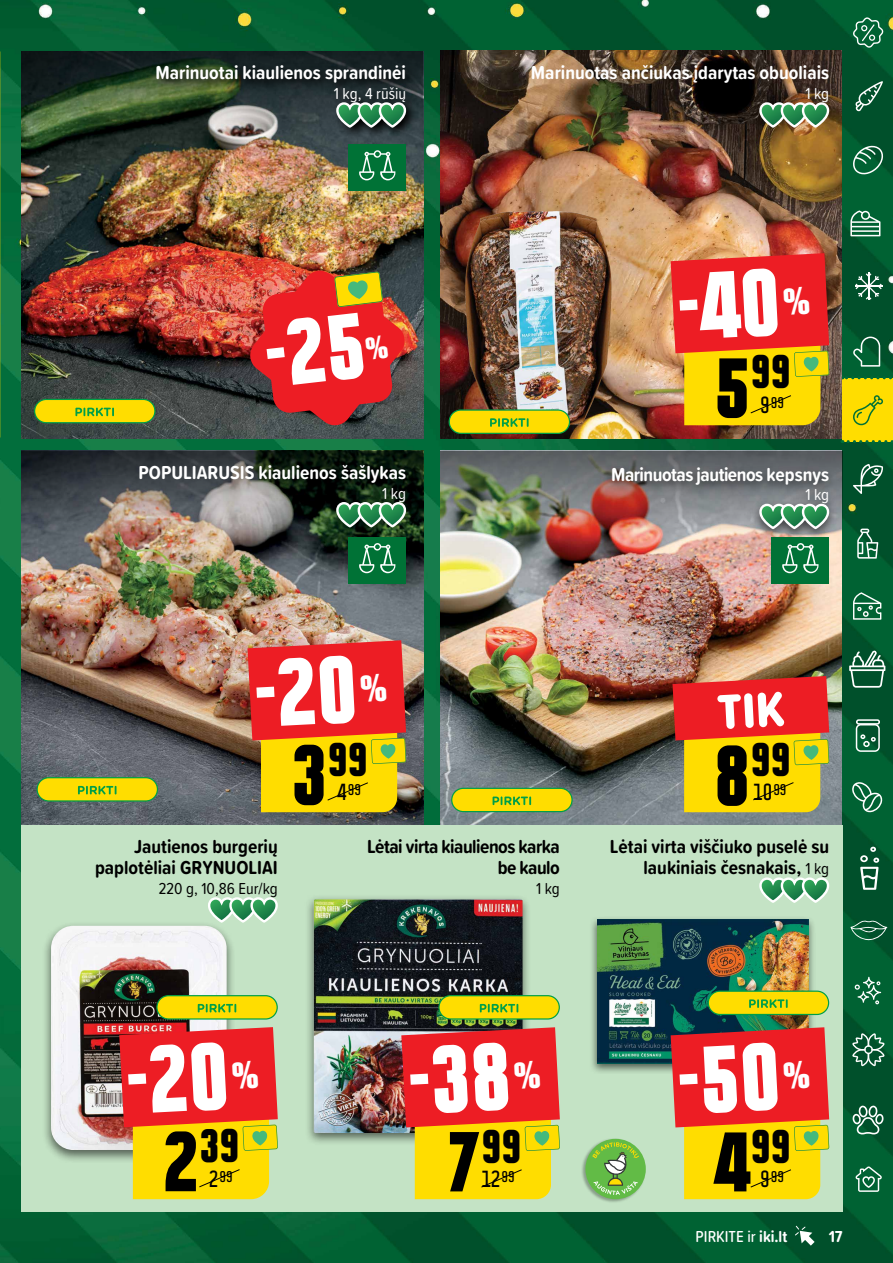
<style>
.page{position:relative;width:893px;height:1263px;background:#fff}
.page>*{position:absolute;margin:0;border:0;box-sizing:border-box;transform-origin:0 0}
.t1{font:900 condensed 77.1px "Politica";color:#000}
.t2{font:900 condensed 42.6px "Politica";color:#000}
.t3{font:700 condensed 21.3px "Politica";color:#000}
.t4{font:700 19.5px "Proxima Soft Cond";color:#fff}
.t5{font:700 19.5px/21px "Proxima Soft Cond";color:#000;text-align:right}
.t6{font:700 19.5px/21px "Proxima Soft Cond";letter-spacing:-.025em;color:#000;text-align:right}
.t7{font:700 19.5px "Proxima Soft Cond";letter-spacing:-.025em;color:#fff}
.t8{font:16.5px "Proxima Soft Cond";color:#fff}
.t9{font:16.5px "Proxima Soft Cond";color:#000}
.t10{font:500 16.5px "Proxima Soft Cond";color:#fff}
.t11{font:700 16.5px "Proxima Soft Cond";color:#fff}
.t12{font:700 condensed 14.1px "Politica";color:#000;scale:1.04 1}
.s1{font-size:77.1px}
.s2{font-size:21.3px}
.s3{font-weight:400;font-size:16.5px}
.s4{font-weight:700}
</style>
<div class="page">
<img style="left:0;top:0;width:893px;height:1263px">
<svg style="left:794px;top:1225px;width:21px;height:20px"></svg>
<svg style="left:855px;top:1166px;width:27px;height:26px"></svg>
<svg style="left:855px;top:977px;width:26px;height:27px"></svg>
<svg style="left:852px;top:782px;width:30px;height:30px"></svg>
<svg style="left:860px;top:847px;width:19px;height:43px"></svg>
<svg style="left:853px;top:592px;width:28px;height:28px"></svg>
<svg style="left:857px;top:529px;width:21px;height:30px"></svg>
<svg style="left:853px;top:464px;width:30px;height:30px"></svg>
<svg style="left:855px;top:273px;width:27px;height:27px"></svg>
<svg style="left:850px;top:210px;width:30px;height:26px"></svg>
<svg style="left:853px;top:145px;width:30px;height:30px"></svg>
<svg style="left:855px;top:81px;width:28px;height:30px"></svg>
<svg style="left:852px;top:17px;width:31px;height:31px"></svg>
<svg style="left:852px;top:1033px;width:32px;height:33px"></svg>
<svg style="left:852px;top:1105px;width:32px;height:29px"></svg>
<svg style="left:849px;top:650px;width:36px;height:38px"></svg>
<svg style="left:850px;top:920px;width:37px;height:20px"></svg>
<svg style="left:853px;top:337px;width:27px;height:30px"></svg>
<div style="left:856px;top:724px;width:24px;height:28px;border:2px solid #fff;border-radius:4px"></div>
<div style="left:856px;top:719px;width:24px;height:6px;border:2px solid #fff;border-radius:2px"></div>
<svg style="left:860px;top:734px;width:5px;height:5px"></svg>
<svg style="left:871px;top:737px;width:5px;height:5px"></svg>
<div style="left:863px;top:741px;width:7px;height:6px;border:2px solid #fff;border-radius:50%"></div>
<div style="left:842px;top:378px;width:51px;height:64px;background:#fd0"></div>
<svg style="left:842px;top:440px;width:51px;height:3px"></svg>
<svg style="left:842px;top:376px;width:51px;height:3px"></svg>
<svg style="left:853px;top:395px;width:30px;height:30px"></svg>
<div style="left:21px;top:825px;width:822px;height:387px;background:#c4e3c5"></div>
<img style="left:440px;top:51px;width:402px;height:387px">
<img style="left:21px;top:162px;width:402px;height:276px">
<img style="left:21px;top:561px;width:402px;height:264px">
<img style="left:440px;top:561px;width:402px;height:264px">
<svg style="left:440px;top:451px;width:403px;height:110px"></svg>
<div style="left:603px;top:463px;width:234px;height:79px;background:#000;opacity:.58"></div>
<svg style="left:21px;top:51px;width:402px;height:111px;background:#213228"></svg>
<svg style="left:21px;top:451px;width:402px;height:110px;background:#313a3b"></svg>
<div style="left:581px;top:1138px;width:65px;height:65px;background:#000;opacity:.3"></div>
<img style="left:45px;top:897px;width:233px;height:303px">
<div style="left:157px;top:996px;width:120px;height:23px;background:#fd0;border-radius:12px"></div>
<div style="left:156px;top:995px;width:122px;height:24px;border:1px solid #009f47;border-radius:12px"></div>
<svg style="left:198px;top:1004px;width:38px;height:8px"></svg>
<img style="left:307px;top:897px;width:253px;height:303px">
<div style="left:439px;top:996px;width:120px;height:23px;background:#fd0;border-radius:12px"></div>
<div style="left:438px;top:995px;width:122px;height:24px;border:1px solid #009f47;border-radius:12px"></div>
<svg style="left:480px;top:1004px;width:38px;height:8px"></svg>
<img style="left:585px;top:877px;width:245px;height:326px">
<div style="left:708px;top:991px;width:121px;height:23px;background:#fd0;border-radius:12px"></div>
<div style="left:708px;top:990px;width:121px;height:25px;border:1px solid #009f47;border-radius:12px"></div>
<svg style="left:749px;top:999px;width:39px;height:9px"></svg>
<img style="left:34px;top:51px;width:385px;height:387px">
<div style="left:35px;top:399px;width:120px;height:24px;background:#fd0;border-radius:12px"></div>
<div style="left:34px;top:399px;width:122px;height:24px;border:1px solid #009f47;border-radius:12px"></div>
<svg style="left:75px;top:408px;width:39px;height:8px"></svg>
<img style="left:444px;top:51px;width:385px;height:387px">
<div style="left:449px;top:410px;width:120px;height:23px;background:#fd0;border-radius:12px"></div>
<div style="left:449px;top:409px;width:121px;height:25px;border:1px solid #009f47;border-radius:12px"></div>
<svg style="left:490px;top:418px;width:39px;height:9px"></svg>
<img style="left:444px;top:451px;width:385px;height:374px">
<img style="left:34px;top:451px;width:385px;height:374px">
<div style="left:37px;top:778px;width:120px;height:23px;background:#fd0;border-radius:12px"></div>
<div style="left:37px;top:777px;width:121px;height:24px;border:1px solid #009f47;border-radius:12px"></div>
<svg style="left:78px;top:786px;width:39px;height:8px"></svg>
<div style="left:452px;top:788px;width:120px;height:24px;background:#fd0;border-radius:12px"></div>
<div style="left:451px;top:788px;width:122px;height:24px;border:1px solid #009f47;border-radius:12px"></div>
<svg style="left:493px;top:796px;width:38px;height:9px"></svg>
<svg style="left:248px;top:640px;width:158px;height:172px;background:#e76d1d"></svg>
<svg style="left:671px;top:253px;width:158px;height:172px;background:#ec6e1c"></svg>
<img style="left:248px;top:269px;width:159px;height:158px">
<svg style="left:671px;top:1027px;width:158px;height:172px;background:#e97423"></svg>
<svg style="left:119px;top:1027px;width:159px;height:172px;background:#ed7323"></svg>
<svg style="left:401px;top:1027px;width:159px;height:172px;background:#e97322"></svg>
<p class="t4" style="left:155px;top:58px;width:252px">Marinuotai kiaulienos sprandinėi</p>
<p class="t8" style="left:334px;top:81px;width:74px">1 kg, 4 rūšių</p>
<p class="t4" style="left:531px;top:58px;width:300px">Marinuotas ančiukas įdarytas obuoliais</p>
<p class="t8" style="left:805px;top:81px;width:25px">1 kg</p>
<h2 class="t2" style="left:714px;top:339px;width:78px"><span class="s1">5</span>99</h2>
<p class="t12" style="left:760px;top:392px;width:24px"><span class="s2">9</span>99</p>
<p class="t4" style="left:139px;top:458px;width:269px">POPULIARUSIS kiaulienos šašlykas</p>
<p class="t8" style="left:382px;top:481px;width:25px">1 kg</p>
<p class="t7" style="left:611px;top:460px;width:219px">Marinuotas jautienos kepsnys</p>
<p class="t8" style="left:805px;top:483px;width:25px">1 kg</p>
<h2 class="t2" style="left:291px;top:726px;width:78px"><span class="s1">3</span>99</h2>
<p class="t12" style="left:337px;top:779px;width:24px"><span class="s2">4</span>99</p>
<h2 class="t2" style="left:751px;top:726px;width:42px">99</h2>
<p class="t3" style="left:753px;top:776px;width:21px">10</p>
<h1 class="t1" style="left:714px;top:715px;width:38px">8</h1>
<p class="t12" style="left:773px;top:779px;width:14px">99</p>
<p class="t5" style="left:95px;top:835px;width:184px">Jautienos burgerių paplotėliai GRYNUOLIAI</p>
<p class="t9" style="left:159px;top:876px;width:121px">220 g, 10,86 Eur/kg</p>
<p class="t6" style="left:367px;top:835px;width:194px">Lėtai virta kiaulienos karka be kaulo</p>
<p class="t9" style="left:536px;top:876px;width:25px">1 kg</p>
<p class="t5" style="left:610px;top:835px;width:221px">Lėtai virta viščiuko puselė su laukiniais česnakais, <span class="s3">1 kg</span></p>
<h2 class="t2" style="left:163px;top:1112px;width:78px"><span class="s1">2</span>39</h2>
<p class="t12" style="left:209px;top:1166px;width:24px"><span class="s2">2</span>99</p>
<h2 class="t2" style="left:445px;top:1113px;width:78px"><span class="s1">7</span>99</h2>
<p class="t3" style="left:481px;top:1163px;width:35px">12<sup>99</sup></p>
<h2 class="t2" style="left:714px;top:1113px;width:78px"><span class="s1">4</span>99</h2>
<p class="t12" style="left:760px;top:1166px;width:24px"><span class="s2">9</span>99</p>
<p class="t10" style="left:696px;top:1224px;width:93px">PIRKITE ir <span class="s4">iki.lt</span></p>
<p class="t11" style="left:829px;top:1224px;width:15px">17</p>
</div>
